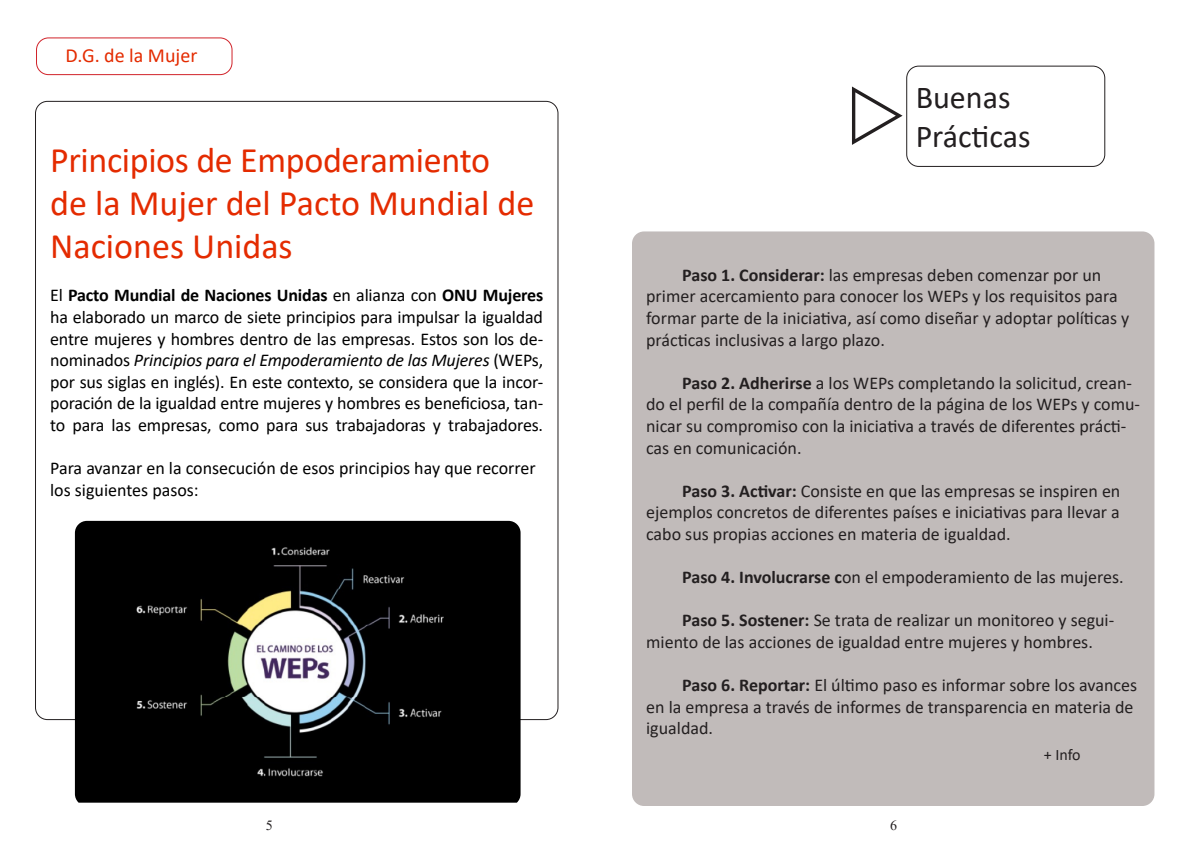
<style>
.page{position:relative;width:1191px;height:842px;background:#fff}
.page>*{position:absolute;margin:0;border:0;box-sizing:border-box;transform-origin:0 0}
.t1{font:36px/43.2px "Calibri";color:#e42b00}
.t2{font:32px "Calibri";color:#231f20}
.t3{font:20px "Calibri";color:#e42b00}
.t4{font:18px/21.6px "Calibri";color:#231f20}
.t5{font:18px/21.6px "Calibri";letter-spacing:-.01em;color:#000;text-align:justify}
.t6{font:16px "Calibri";color:#231f20}
.t7{font:14px "Times New Roman";color:#231f20}
.s1{font-weight:700}
.s2{font-style:italic}
</style>
<div class="page">
<div style="left:36px;top:37px;width:196px;height:38px;border:1px solid #d1232a;border-radius:12px"></div>
<div style="left:906px;top:66px;width:199px;height:101px;border:1px solid #231f20;border-radius:12px"></div>
<div style="left:632px;top:231px;width:522px;height:575px;background:#c1bbba;border-radius:12px"></div>
<img style="left:75px;top:521px;width:445px;height:282px">
<p class="t3" style="left:66px;top:41px;width:133px">D.G. de la Mujer</p>
<p class="t1" style="left:50px;top:137px;width:486px">Principios de Empoderamiento de la Mujer del Pacto Mundial de<br>Naciones Unidas</p>
<p class="t5" style="left:50px;top:284px;width:494px">El <span class="s1">Pacto Mundial de Naciones Unidas</span> en alianza con <span class="s1">ONU Mujeres </span>ha elaborado un marco de siete principios para impulsar la igualdad entre mujeres y hombres dentro de las empresas. Estos son los de&shy;nominados <span class="s2">Principios para el Empoderamiento de las Mujeres</span> (WEPs, por sus siglas en inglés). En este contexto, se considera que la incor&shy;poración de la igualdad entre mujeres y hombres es beneficiosa, tan&shy;to para las empresas, como para sus trabajadoras y trabajadores.</p>
<p class="t5" style="left:50px;top:457px;width:487px">Para avanzar en la consecución de esos principios hay que recorrer los siguientes pasos:</p>
<p class="t2" style="left:915px;top:76px;width:96px">Buenas</p>
<p class="t2" style="left:915px;top:114px;width:116px">Prácticas</p>
<p class="t4" style="left:646px;top:263px;width:485px;text-indent:36px"><span class="s1">Paso 1. Considerar:</span> las empresas deben comenzar por un primer acercamiento para conocer los WEPs y los requisitos para formar parte de la iniciativa, así como diseñar y adoptar políticas y prácticas inclusivas a largo plazo.</p>
<p class="t4" style="left:646px;top:371px;width:495px;text-indent:36px"><span class="s1">Paso 2. Adherirse</span> a los WEPs completando la solicitud, crean&shy;do el perfil de la compañía dentro de la página de los WEPs y comu&shy;nicar su compromiso con la iniciativa a través de diferentes prácti&shy;cas en comunicación.</p>
<p class="t4" style="left:646px;top:479px;width:476px;text-align:justify;text-indent:36px"><span class="s1">Paso 3. Activar:</span> Consiste en que las empresas se inspiren en ejemplos concretos de diferentes países e iniciativas para llevar a cabo sus propias acciones en materia de igualdad.</p>
<p class="t4" style="left:682px;top:566px;width:443px"><span class="s1">Paso 4. Involucrarse c</span>on el empoderamiento de las mujeres.</p>
<p class="t4" style="left:646px;top:609px;width:469px;text-indent:36px"><span class="s1">Paso 5. Sostener:</span> Se trata de realizar un monitoreo y segui&shy;miento de las acciones de igualdad entre mujeres y hombres.</p>
<p class="t4" style="left:646px;top:674px;width:492px;text-indent:36px"><span class="s1">Paso 6. Reportar:</span> El último paso es informar sobre los avances en la empresa a través de informes de transparencia en materia de igualdad.</p>
<p class="t6" style="left:1043px;top:743px;width:38px">+ Info</p>
<p class="t7" style="left:266px;top:816px;width:8px">5</p>
<p class="t7" style="left:890px;top:816px;width:8px">6</p>
</div>
